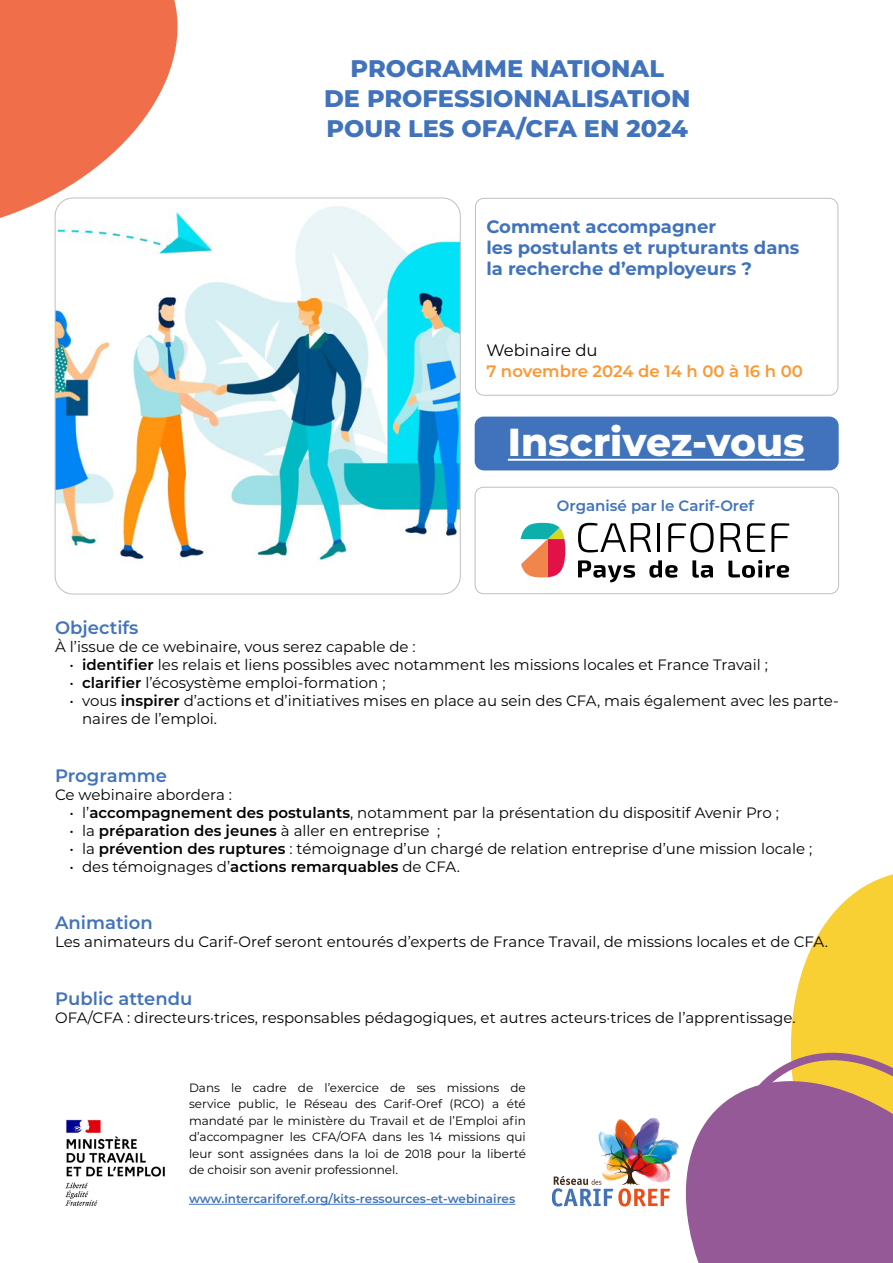
<style>
.page{position:relative;width:893px;height:1263px;background:#fff}
.page>*{position:absolute;margin:0;border:0;box-sizing:border-box;transform-origin:0 0}
.t1{font:800 39px "Montserrat";color:#fff}
.t2{font:800 24px/30px "Montserrat";color:#4173bc;text-align:center}
.t3{font:700 18px/21px "Montserrat";color:#4173bc}
.t4{font:600 18px "Montserrat";color:#4173bc}
.t5{font:600 18px "Montserrat";color:#4273b8}
.t6{font:600 16.5px "Montserrat";color:#fb9832}
.t7{font:16.5px "Montserrat";color:#000}
.t8{font:15px/18px "Montserrat";color:#010202}
.t9{font:15px "Montserrat";color:#000}
.t10{font:600 15px "Montserrat";color:#4173bc}
.t11{font:12px/16.5px "Montserrat";color:#000;text-align:justify}
.t12{font:600 12px "Montserrat";color:#4173bc}
.s1{font-weight:600}
</style>
<div class="page">
<svg style="left:0;top:0;width:208px;height:255px;fill:#f06e4a"></svg>
<svg style="left:791px;top:874px;width:102px;height:161px;fill:#f9d033"></svg>
<svg style="left:663px;top:1122px;width:43px;height:141px"></svg>
<svg style="left:706px;top:1035px;width:187px;height:228px;background:#ac7996"></svg>
<img style="left:598px;top:1117px;width:88px;height:73px">
<svg style="left:553px;top:1176px;width:117px;height:30px"></svg>
<img style="left:65px;top:1119px;width:100px;height:87px">
<div style="left:475px;top:417px;width:363px;height:53px;background:#4173bc;border-radius:9px"></div>
<hr style="left:508px;top:459px;width:296px;height:2px;background:#fff">
<div style="left:475px;top:417px;width:364px;height:53px;border:2px solid #4173bc;border-radius:9px"></div>
<div style="left:475px;top:487px;width:364px;height:107px;border:1px solid #bfbfbf;border-radius:9px"></div>
<svg style="left:521px;top:523px;width:44px;height:54px"></svg>
<svg style="left:578px;top:560px;width:57px;height:23px"></svg>
<svg style="left:649px;top:560px;width:29px;height:18px"></svg>
<svg style="left:692px;top:560px;width:21px;height:18px"></svg>
<svg style="left:728px;top:560px;width:61px;height:18px"></svg>
<svg style="left:578px;top:523px;width:73px;height:29px"></svg>
<hr style="left:657px;top:523px;width:3px;height:29px;background:#000">
<svg style="left:668px;top:523px;width:46px;height:29px"></svg>
<svg style="left:721px;top:523px;width:20px;height:29px"></svg>
<svg style="left:747px;top:523px;width:18px;height:29px"></svg>
<svg style="left:771px;top:523px;width:18px;height:29px"></svg>
<hr style="left:189px;top:1204px;width:326px;height:1px;background:#4173bc">
<img style="left:55px;top:198px;width:405px;height:396px">
<div style="left:475px;top:198px;width:363px;height:198px;border:1px solid #bfbfbf;border-radius:9px"></div>
<h2 class="t2" style="left:324px;top:52px;width:368px">PROGRAMME NATIONAL<br>DE PROFESSIONNALISATION<br>POUR LES OFA/CFA EN 2024</h2>
<p class="t3" style="left:486px;top:216px;width:315px">Comment accompagner<br>les postulants et rupturants dans la recherche d’employeurs ?</p>
<p class="t7" style="left:486px;top:339px;width:113px">Webinaire du</p>
<p class="t6" style="left:486px;top:360px;width:318px">7 novembre 2024 de 14 h 00 à 16 h 00</p>
<h1 class="t1" style="left:508px;top:413px;width:298px">Inscrivez-vous</h1>
<p class="t10" style="left:557px;top:495px;width:199px">Organisé par le Carif-Oref</p>
<p class="t4" style="left:55px;top:615px;width:85px">Objectifs</p>
<p class="t8" style="left:55px;top:637px;width:362px">À l’issue de ce webinaire, vous serez capable de :</p>
<p class="t8" style="left:69px;top:655px;width:700px">• <span class="s1">identifier</span> les relais et liens possibles avec notamment les missions locales et France Travail ;</p>
<p class="t8" style="left:69px;top:673px;width:318px">• <span class="s1">clarifier</span> l’écosystème emploi-formation ;</p>
<p class="t8" style="left:82px;top:691px;width:758px;text-indent:-13px">• vous <span class="s1">inspirer</span> d’actions et d’initiatives mises en place au sein des CFA, mais également avec les parte&shy;naires de l’emploi.</p>
<p class="t4" style="left:55px;top:762px;width:113px">Programme</p>
<p class="t8" style="left:55px;top:785px;width:178px">Ce webinaire abordera :</p>
<p class="t8" style="left:69px;top:803px;width:711px">• l’<span class="s1">accompagnement des postulants</span>, notamment par la présentation du dispositif Avenir Pro ;</p>
<p class="t8" style="left:69px;top:821px;width:373px">• la <span class="s1">préparation des jeunes</span> à aller en entreprise ;</p>
<p class="t8" style="left:69px;top:839px;width:744px">• la <span class="s1">prévention des ruptures</span> : témoignage d’un chargé de relation entreprise d’une mission locale ;</p>
<p class="t8" style="left:69px;top:857px;width:392px">• des témoignages d’<span class="s1">actions remarquables</span> de CFA.</p>
<p class="t4" style="left:55px;top:910px;width:99px">Animation</p>
<p class="t9" style="left:55px;top:932px;width:774px">Les animateurs du Carif-Oref seront entourés d’experts de France Travail, de missions locales et de CFA.</p>
<p class="t5" style="left:55px;top:986px;width:139px">Public attendu</p>
<p class="t8" style="left:55px;top:1008px;width:742px">OFA/CFA : directeurs·trices, responsables pédagogiques, et autres acteurs·trices de l’apprentissage.</p>
<p class="t11" style="left:189px;top:1079px;width:338px">Dans le cadre de l’exercice de ses missions de service public, le Réseau des Carif-Oref (RCO) a été mandaté par le ministère du Travail et de l’Emploi afin d’accompagner les CFA/OFA dans les 14 missions qui leur sont assignées dans la loi de 2018 pour la liberté de choisir son avenir professionnel.</p>
<p class="t12" style="left:189px;top:1190px;width:328px">www.intercariforef.org/kits-ressources-et-webinaires</p>
</div>
